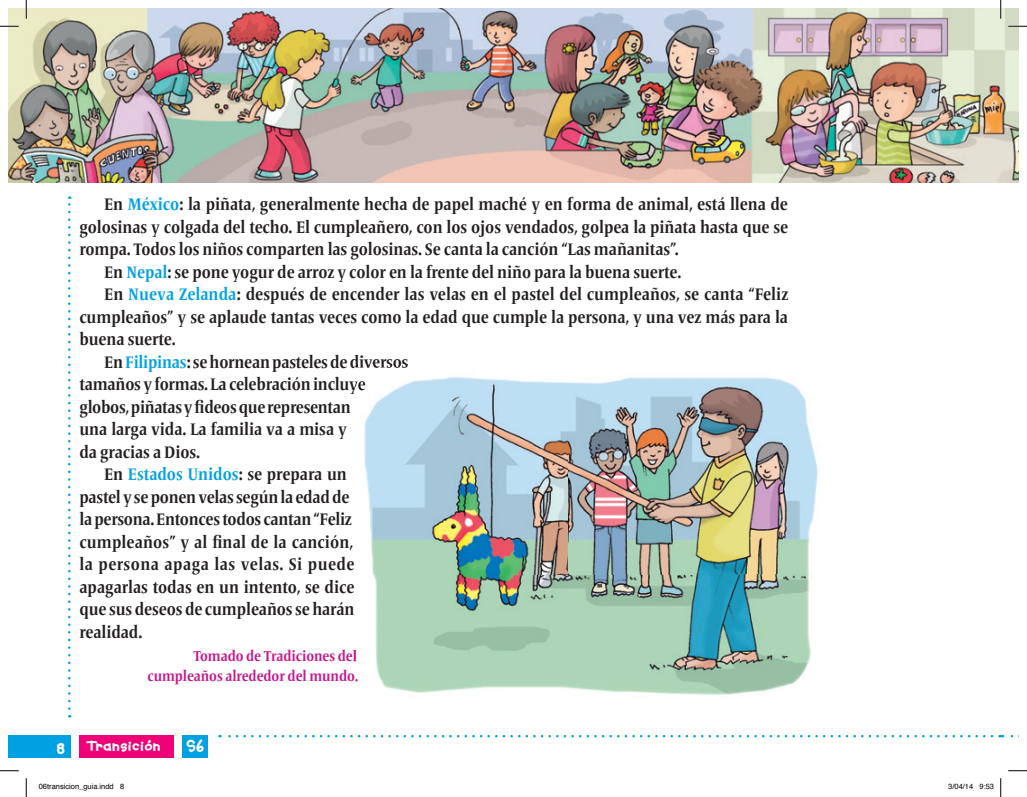
<style>
.page{position:relative;width:1027px;height:797px;background:#fff}
.page>*{position:absolute;margin:0;border:0;box-sizing:border-box;transform-origin:0 0}
.t1{font:700 condensed 17.5px "Frutiger Serif LT Pro";letter-spacing:-.005em;color:#231f20}
.t2{font:700 condensed 17.5px "Frutiger Serif LT Pro";letter-spacing:.025em;color:#231f20}
.t3{font:800 17.5px "Soupbone OT";color:#fff}
.t4{font:700 condensed 15px/20px "Frutiger Serif LT Pro";letter-spacing:-.005em;color:#c5168c;text-align:right}
.t5{font:800 15px "Soupbone OT";letter-spacing:.02em;color:#fff;scale:1.1 1}
.t6{font:7.5px "Helvetica";color:#000}
.s1{color:#00a1e3}
</style>
<div class="page">
<img style="left:9px;top:9px;width:1009px;height:173px">
<div style="left:79px;top:735px;width:95px;height:22px;background:#ed0277"></div>
<div style="left:9px;top:735px;width:62px;height:22px;background:#00a1e3"></div>
<div style="left:183px;top:735px;width:25px;height:22px;background:#00a1e3"></div>
<svg style="left:220px;top:735px;width:772px;height:2px"></svg>
<svg style="left:68px;top:196px;width:3px;height:512px"></svg>
<svg style="left:999px;top:735px;width:15px;height:2px"></svg>
<img style="left:354px;top:377px;width:464px;height:318px">
<img style="left:354px;top:365px;width:54px;height:3px">
<img style="left:354px;top:377px;width:12px;height:17px">
<svg style="left:354px;top:557px;width:1px;height:62px"></svg>
<svg style="left:354px;top:650px;width:3px;height:11px"></svg>
<img style="left:354px;top:670px;width:4px;height:14px">
<svg style="left:0;top:25px;width:19px;height:2px"></svg>
<svg style="left:1008px;top:25px;width:19px;height:2px"></svg>
<svg style="left:0;top:770px;width:19px;height:1px"></svg>
<svg style="left:1008px;top:770px;width:19px;height:1px"></svg>
<svg style="left:25px;top:0;width:2px;height:19px"></svg>
<svg style="left:25px;top:778px;width:2px;height:19px"></svg>
<svg style="left:1000px;top:0;width:1px;height:19px"></svg>
<svg style="left:1000px;top:778px;width:1px;height:19px"></svg>
<p class="t1" style="left:104px;top:194px;width:685px">En <span class="s1">México</span>: la piñata, generalmente hecha de papel maché y en forma de animal, está llena de</p>
<p class="t1" style="left:79px;top:216px;width:710px">golosinas y colgada del techo. El cumpleañero, con los ojos vendados, golpea la piñata hasta que se</p>
<p class="t1" style="left:79px;top:239px;width:601px">rompa. Todos los niños comparten las golosinas. Se canta la canción “Las mañanitas”.</p>
<p class="t1" style="left:104px;top:261px;width:579px">En <span class="s1">Nepal</span>: se pone yogur de arroz y color en la frente del niño para la buena suerte.</p>
<p class="t1" style="left:104px;top:284px;width:686px">En <span class="s1">Nueva Zelanda</span>: después de encender las velas en el pastel del cumpleaños, se canta “Feliz</p>
<p class="t1" style="left:79px;top:306px;width:710px">cumpleaños” y se aplaude tantas veces como la edad que cumple la persona, y una vez más para la</p>
<p class="t1" style="left:79px;top:329px;width:98px">buena suerte.</p>
<p class="t1" style="left:104px;top:351px;width:306px">En <span class="s1">Filipinas</span>: se hornean pasteles de diversos</p>
<p class="t1" style="left:79px;top:374px;width:288px">tamaños y formas. La celebración incluye</p>
<p class="t1" style="left:79px;top:396px;width:273px">globos, piñatas y fideos que representan</p>
<p class="t1" style="left:79px;top:419px;width:269px">una larga vida. La familia va a misa y</p>
<p class="t1" style="left:79px;top:441px;width:122px">da gracias a Dios.</p>
<p class="t1" style="left:104px;top:464px;width:244px">En <span class="s1">Estados Unidos</span>: se prepara un</p>
<p class="t1" style="left:79px;top:486px;width:272px">pastel y se ponen velas según la edad de</p>
<p class="t1" style="left:79px;top:509px;width:274px">la persona. Entonces todos cantan “Feliz</p>
<p class="t1" style="left:79px;top:531px;width:276px">cumpleaños” y al final de la canción,</p>
<p class="t2" style="left:79px;top:554px;width:277px">la persona apaga las velas. Si puede</p>
<p class="t1" style="left:79px;top:576px;width:277px">apagarlas todas en un intento, se dice</p>
<p class="t1" style="left:79px;top:599px;width:277px">que sus deseos de cumpleaños se harán</p>
<p class="t1" style="left:79px;top:621px;width:64px">realidad.</p>
<p class="t4" style="left:147px;top:646px;width:212px">Tomado de Tradiciones del cumpleaños alrededor del mundo.</p>
<p class="t3" style="left:56px;top:737px;width:10px">8</p>
<p class="t5" style="left:87px;top:737px;width:68px">Transición</p>
<p class="t3" style="left:186px;top:734px;width:19px">S6</p>
<p class="t6" style="left:39px;top:781px;width:87px">06transicion_guia.indd 8</p>
<p class="t6" style="left:948px;top:781px;width:47px">3/04/14 9:53</p>
</div>
